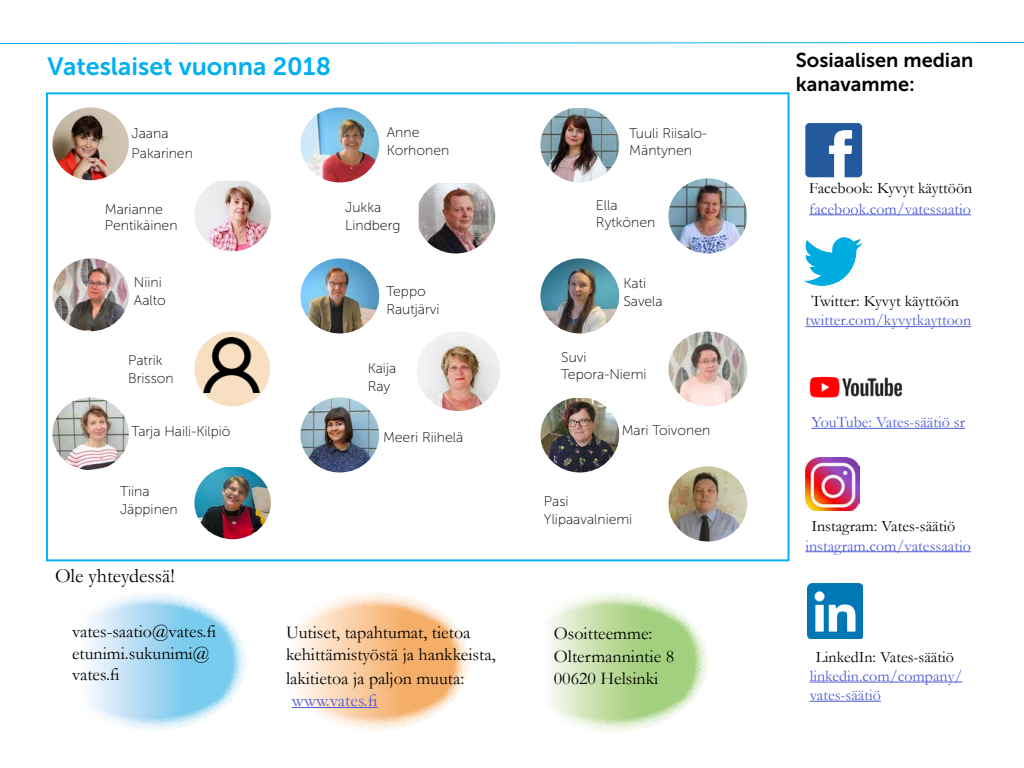
<style>
.page{position:relative;width:1024px;height:768px;background:#fff}
.page>*{position:absolute;margin:0;border:0;box-sizing:border-box;transform-origin:0 0}
.t1{font:25px "Museo Sans 700";color:#00b0f0}
.t2{font:20px/24px "Museo Sans 700";color:#000}
.t3{font:20px "Garamond";color:#000}
.t4{font:18px/21.6px "Garamond";color:#000}
.t5{font:18px "Garamond";color:#4f5cd6}
.t6{font:16px/19.2px "Garamond";color:#4f5cd6}
.t7{font:16px "Garamond";color:#000}
.t8{font:14px/17.8px "Museo Sans 100";color:#000}
</style>
<div class="page">
<svg style="left:0;top:42px;width:1024px;height:2px;background:#7fd6f7"></svg>
<svg style="left:275px;top:590px;width:196px;height:143px"></svg>
<hr style="left:292px;top:707px;width:86px;height:1px;background:#4f5cd6">
<svg style="left:514px;top:591px;width:196px;height:143px"></svg>
<svg style="left:52px;top:590px;width:196px;height:143px"></svg>
<svg style="left:805px;top:123px;width:57px;height:54px"></svg>
<img style="left:806px;top:457px;width:53px;height:54px">
<svg style="left:803px;top:237px;width:60px;height:49px"></svg>
<img style="left:809px;top:376px;width:93px;height:22px">
<img style="left:807px;top:584px;width:56px;height:55px">
<hr style="left:809px;top:214px;width:162px;height:1px;background:#4f5cd6">
<hr style="left:805px;top:326px;width:166px;height:1px;background:#4f5cd6">
<hr style="left:811px;top:428px;width:154px;height:1px;background:#4f5cd6">
<hr style="left:805px;top:551px;width:166px;height:1px;background:#4f5cd6">
<hr style="left:810px;top:682px;width:152px;height:1px;background:#4f5cd6">
<hr style="left:810px;top:701px;width:71px;height:1px;background:#4f5cd6">
<div style="left:46px;top:92px;width:743px;height:469px;border:2px solid #00b0f0"></div>
<img style="left:668px;top:466px;width:79px;height:75px">
<img style="left:52px;top:107px;width:77px;height:73px">
<img style="left:195px;top:181px;width:76px;height:70px">
<img style="left:52px;top:258px;width:77px;height:73px">
<img style="left:52px;top:397px;width:77px;height:73px">
<img style="left:300px;top:107px;width:79px;height:75px">
<img style="left:419px;top:183px;width:76px;height:70px">
<img style="left:417px;top:332px;width:83px;height:79px">
<img style="left:300px;top:397px;width:79px;height:75px">
<img style="left:300px;top:258px;width:79px;height:75px">
<img style="left:194px;top:467px;width:77px;height:72px">
<img style="left:668px;top:178px;width:79px;height:75px">
<img style="left:540px;top:258px;width:79px;height:75px">
<img style="left:540px;top:398px;width:79px;height:74px">
<img style="left:668px;top:331px;width:79px;height:75px">
<img style="left:540px;top:108px;width:79px;height:74px">
<div style="left:194px;top:331px;width:76px;height:75px;background:#f8dfc1;border-radius:50%"></div>
<img style="left:198px;top:337px;width:66px;height:55px">
<h1 class="t1" style="left:48px;top:53px;width:285px">Vateslaiset vuonna 2018</h1>
<p class="t8" style="left:132px;top:124px;width:63px;line-height:19.2px">Jaana<br>Pakarinen</p>
<p class="t8" style="left:105px;top:200px;width:74px;line-height:16.8px">Marianne<br>Pentikäinen</p>
<p class="t8" style="left:134px;top:274px;width:33px">Niini<br>Aalto</p>
<p class="t8" style="left:128px;top:351px;width:47px">Patrik<br>Brisson</p>
<p class="t8" style="left:132px;top:422px;width:100px">Tarja Haili-Kilpiö</p>
<p class="t8" style="left:120px;top:483px;width:59px">Tiina<br>Jäppinen</p>
<p class="t8" style="left:387px;top:124px;width:64px">Anne<br>Korhonen</p>
<p class="t8" style="left:345px;top:199px;width:57px">Jukka<br>Lindberg</p>
<p class="t8" style="left:386px;top:282px;width:54px">Teppo<br>Rautjärvi</p>
<p class="t8" style="left:368px;top:360px;width:30px">Kaija<br>Ray</p>
<p class="t8" style="left:383px;top:428px;width:82px">Meeri Riihelä</p>
<h2 class="t3" style="left:55px;top:562px;width:121px">Ole yhteydessä!</h2>
<p class="t4" style="left:72px;top:620px;width:146px">vates-saatio@vates.fi etunimi.sukunimi@ vates.fi</p>
<p class="t4" style="left:286px;top:621px;width:211px">Uutiset, tapahtumat, tietoa kehittämistyöstä ja hankkeista,</p>
<p class="t4" style="left:286px;top:667px;width:180px">lakitietoa ja paljon muuta:</p>
<p class="t5" style="left:292px;top:688px;width:87px">www.vates.fi</p>
<p class="t8" style="left:629px;top:125px;width:79px;line-height:16.8px">Tuuli Riisalo-<br>Mäntynen</p>
<p class="t8" style="left:596px;top:197px;width:61px;line-height:16.8px">Ella<br>Rytkönen</p>
<p class="t8" style="left:623px;top:275px;width:41px">Kati<br>Savela</p>
<p class="t8" style="left:561px;top:349px;width:87px;line-height:16.8px">Suvi<br>Tepora-Niemi</p>
<p class="t8" style="left:622px;top:422px;width:90px">Mari Toivonen</p>
<p class="t8" style="left:544px;top:493px;width:90px">Pasi<br>Ylipaavalniemi</p>
<p class="t4" style="left:554px;top:621px;width:122px;line-height:23.6px">Osoitteemme:<br>Oltermannintie 8</p>
<p class="t4" style="left:554px;top:667px;width:106px">00620 Helsinki</p>
<h2 class="t2" style="left:796px;top:48px;width:179px">Sosiaalisen median kanavamme:</h2>
<p class="t7" style="left:809px;top:178px;width:165px">Facebook: Kyvyt käyttöön</p>
<p class="t6" style="left:809px;top:199px;width:163px">facebook.com/vatessaatio</p>
<p class="t7" style="left:811px;top:290px;width:149px">Twitter: Kyvyt käyttöön</p>
<p class="t6" style="left:805px;top:310px;width:167px">twitter.com/kyvytkayttoon</p>
<p class="t6" style="left:811px;top:412px;width:155px">YouTube: Vates-säätiö sr</p>
<p class="t7" style="left:811px;top:516px;width:145px">Instagram: Vates-säätiö</p>
<p class="t6" style="left:805px;top:536px;width:167px">instagram.com/vatessaatio</p>
<p class="t7" style="left:816px;top:646px;width:140px">LinkedIn: Vates-säätiö</p>
<p class="t6" style="left:810px;top:666px;width:154px">linkedin.com/company/ vates-säätiö</p>
</div>
